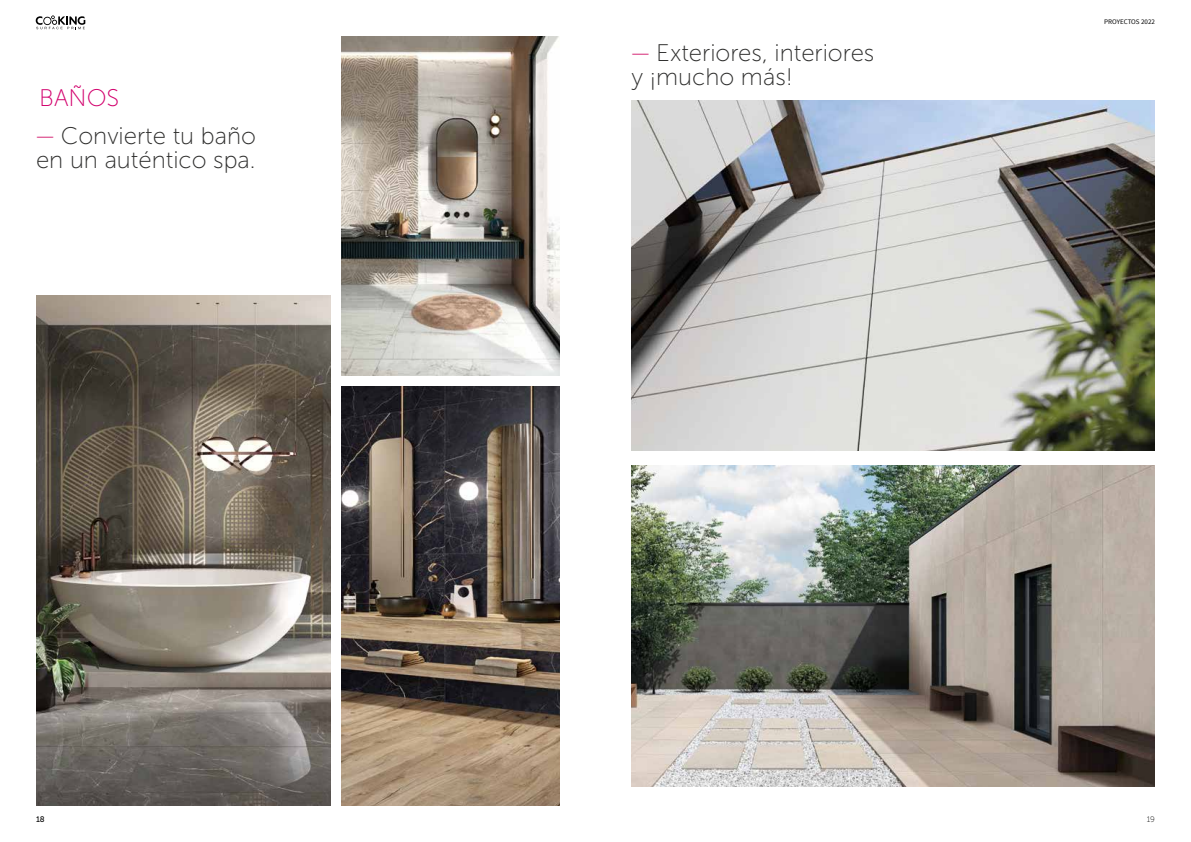
<style>
.page{position:relative;width:1191px;height:842px;background:#fff}
.page>*{position:absolute;margin:0;border:0;box-sizing:border-box;transform-origin:0 0}
.t1{font:24px/24px "Museo Sans 100";color:#2d2d2c}
.t2{font:24px "Museo Sans 100";color:#d2006d}
.t3{font:8px "Museo Sans 500";color:#000}
.t4{font:8px "Museo Sans 100";color:#000}
.t5{font:7px "Source Sans Pro";color:#000}
.s1{color:#d52674}
</style>
<div class="page">
<svg style="left:36px;top:15px;width:49px;height:14px"></svg>
<img style="left:36px;top:296px;width:295px;height:510px">
<img style="left:342px;top:36px;width:217px;height:339px">
<img style="left:342px;top:387px;width:217px;height:419px">
<img style="left:631px;top:101px;width:524px;height:350px">
<img style="left:631px;top:465px;width:524px;height:321px">
<p class="t2" style="left:39px;top:85px;width:81px">BAÑOS</p>
<p class="t1" style="left:36px;top:124px;width:221px"><span class="s1">—</span> Convierte tu baño en un auténtico spa.</p>
<p class="t1" style="left:631px;top:41px;width:244px"><span class="s1">—</span> Exteriores, interiores y ¡mucho más!</p>
<p class="t5" style="left:1104px;top:17px;width:52px">PROYECTOS 2022</p>
<p class="t3" style="left:36px;top:815px;width:10px">18</p>
<p class="t4" style="left:1146px;top:815px;width:10px">19</p>
</div>
